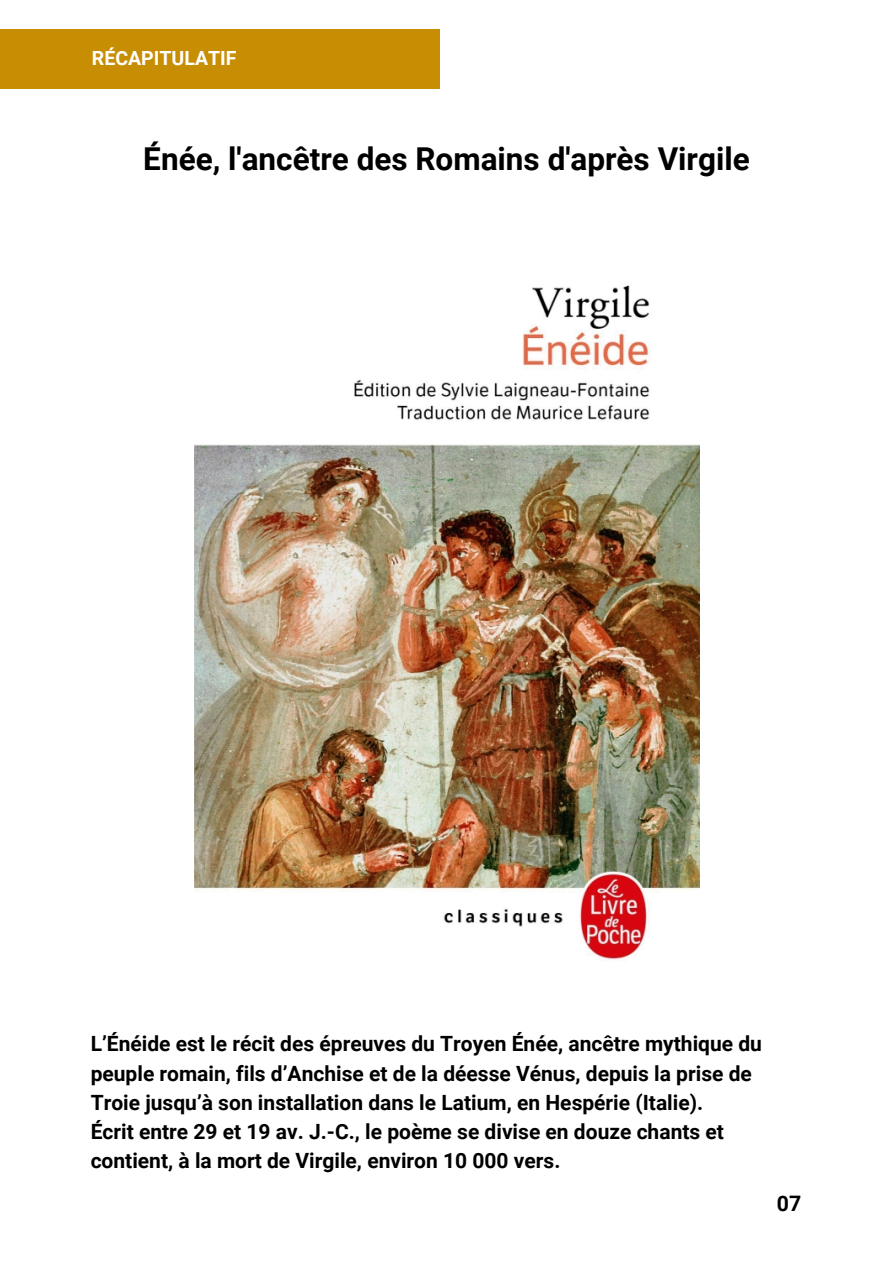
<style>
.page{position:relative;width:894px;height:1264px;background:#fff}
.page>*{position:absolute;margin:0;border:0;box-sizing:border-box;transform-origin:0 0}
.t1{font:700 31.5px "Roboto";color:#000}
.t2{font:700 21.3px "Roboto";color:#000}
.t3{font:700 21px/29.2px "Roboto";color:#000}
.t4{font:700 19.5px "Roboto";color:#fff}
</style>
<div class="page">
<div style="left:0;top:30px;width:440px;height:59px;background:#c78e04"></div>
<img style="left:195px;top:285px;width:504px;height:675px">
<h1 class="t4" style="left:92px;top:46px;width:146px">RÉCAPITULATIF</h1>
<p class="t1" style="left:143px;top:141px;width:607px">Énée, l'ancêtre des Romains d'après Virgile</p>
<p class="t3" style="left:91px;top:1029px;width:672px">L’Énéide est le récit des épreuves du Troyen Énée, ancêtre mythique du peuple romain, fils d’Anchise et de la déesse Vénus, depuis la prise de<br>Troie jusqu’à son installation dans le Latium, en Hespérie (Italie).</p>
<p class="t3" style="left:91px;top:1117px;width:634px">Écrit entre 29 et 19 av. J.-C., le poème se divise en douze chants et contient, à la mort de Virgile, environ 10 000 vers.</p>
<p class="t2" style="left:776px;top:1190px;width:26px">07</p>
</div>
